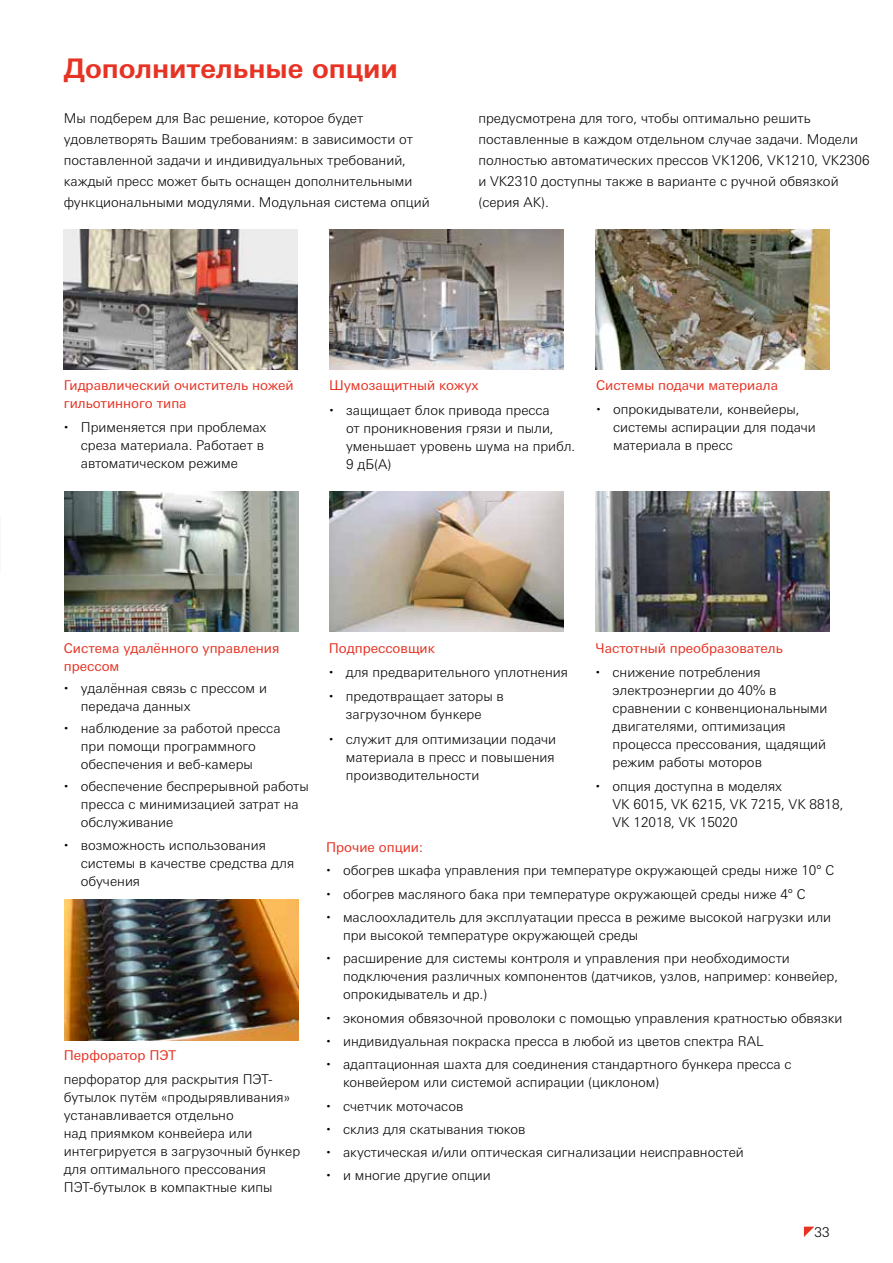
<style>
.page{position:relative;width:893px;height:1263px;background:#fff}
.page>*{position:absolute;margin:0;border:0;box-sizing:border-box;transform-origin:0 0}
.t1{font:700 27px "Univers Next W1 G";color:#e63324}
.t2{font:300 13.5px/18px "Univers Next W1 G";color:#000}
.t3{font:13.5px/18px "Univers Next W1 G";color:#e63324}
</style>
<div class="page">
<svg style="left:804px;top:1226px;width:10px;height:11px"></svg>
<img style="left:64px;top:491px;width:234px;height:141px">
<img style="left:64px;top:230px;width:234px;height:140px">
<img style="left:330px;top:491px;width:233px;height:141px">
<img style="left:595px;top:230px;width:234px;height:140px">
<img style="left:329px;top:230px;width:234px;height:140px">
<img style="left:595px;top:491px;width:234px;height:141px">
<img style="left:64px;top:900px;width:234px;height:140px">
<h1 class="t1" style="left:64px;top:52px;width:336px">Дополнительные опции</h1>
<p class="t2" style="left:64px;top:108px;width:367px;line-height:21px">Мы подберем для Вас решение, которое будет удовлетворять Вашим требованиям: в зависимости от поставленной задачи и индивидуальных требований, каждый пресс может быть оснащен дополнительными функциональными модулями. Модульная система опций</p>
<p class="t2" style="left:478px;top:108px;width:393px;line-height:21px">предусмотрена для того, чтобы оптимально решить поставленные в каждом отдельном случае задачи. Модели полностью автоматических прессов VK1206, VK1210, VK2306 и VK2310 доступны также в варианте с ручной обвязкой (серия АК).</p>
<p class="t3" style="left:64px;top:376px;width:231px">Гидравлический очиститель ножей гильотинного типа</p>
<p class="t2" style="left:81px;top:418px;width:187px">Применяется при проблемах среза материала. Работает в автоматическом режиме</p>
<p class="t3" style="left:329px;top:377px;width:151px">Шумозащитный кожух</p>
<p class="t2" style="left:346px;top:401px;width:231px">защищает блок привода пресса<br>от проникновения грязи и пыли, уменьшает уровень шума на прибл.<br>9 дБ(А)</p>
<p class="t3" style="left:596px;top:376px;width:184px">Системы подачи материала</p>
<p class="t2" style="left:613px;top:400px;width:204px">опрокидыватели, конвейеры, системы аспирации для подачи материала в пресс</p>
<p class="t3" style="left:64px;top:639px;width:217px">Система удалённого управления прессом</p>
<p class="t2" style="left:81px;top:679px;width:188px">удалённая связь с прессом и передача данных</p>
<p class="t2" style="left:81px;top:719px;width:201px">наблюдение за работой пресса при помощи программного обеспечения и веб-камеры</p>
<p class="t2" style="left:81px;top:777px;width:230px">обеспечение беспрерывной работы пресса с минимизацией затрат на обслуживание</p>
<p class="t2" style="left:81px;top:836px;width:215px">возможность использования системы в качестве средства для обучения</p>
<p class="t3" style="left:64px;top:1046px;width:114px">Перфоратор ПЭТ</p>
<p class="t2" style="left:64px;top:1070px;width:238px">перфоратор для раскрытия ПЭТ&shy;бутылок путём «продырявливания» устанавливается отдельно<br>над приямком конвейера или интегрируется в загрузочный бункер для оптимального прессования<br>ПЭТ-бутылок в компактные кипы</p>
<p class="t3" style="left:329px;top:639px;width:108px">Подпрессовщик</p>
<p class="t2" style="left:346px;top:660px;width:224px;line-height:24.5px">для предварительного уплотнения предотвращает заторы в</p>
<p class="t2" style="left:346px;top:702px;width:212px;line-height:24.5px">загрузочном бункере<br>служит для оптимизации подачи</p>
<p class="t2" style="left:346px;top:748px;width:210px">материала в пресс и повышения производительности</p>
<p class="t3" style="left:595px;top:639px;width:189px">Частотный преобразователь</p>
<p class="t2" style="left:612px;top:663px;width:216px">снижение потребления электроэнергии до 40% в сравнении с конвенциональными двигателями, оптимизация процесса прессования, щадящий режим работы моторов</p>
<p class="t2" style="left:612px;top:777px;width:232px">опция доступна в моделях<br>VK 6015, VK 6215, VK 7215, VK 8818,<br>VK 12018, VK 15020</p>
<p class="t3" style="left:326px;top:838px;width:99px">Прочие опции:</p>
<p class="t2" style="left:343px;top:859px;width:493px;line-height:23.2px">обогрев шкафа управления при температуре окружающей среды ниже 10° C обогрев масляного бака при температуре окружающей среды ниже 4° C маслоохладитель для эксплуатации пресса в режиме высокой нагрузки или</p>
<p class="t2" style="left:343px;top:923px;width:448px;line-height:23.2px">при высокой температуре окружающей среды<br>расширение для системы контроля и управления при необходимости</p>
<p class="t2" style="left:343px;top:967px;width:497px">подключения различных компонентов (датчиков, узлов, например: конвейер, опрокидыватель и др.)</p>
<p class="t2" style="left:343px;top:1006px;width:501px;line-height:23.2px">экономия обвязочной проволоки с помощью управления кратностью обвязки индивидуальная покраска пресса в любой из цветов спектра RAL адаптационная шахта для соединения стандартного бункера пресса с</p>
<p class="t2" style="left:343px;top:1071px;width:402px;line-height:23.2px">конвейером или системой аспирации (циклоном)<br>счетчик моточасов<br>склиз для скатывания тюков<br>акустическая и/или оптическая сигнализации неисправностей и многие другие опции</p>
<p class="t2" style="left:815px;top:1223px;width:17px">33</p>
</div>
